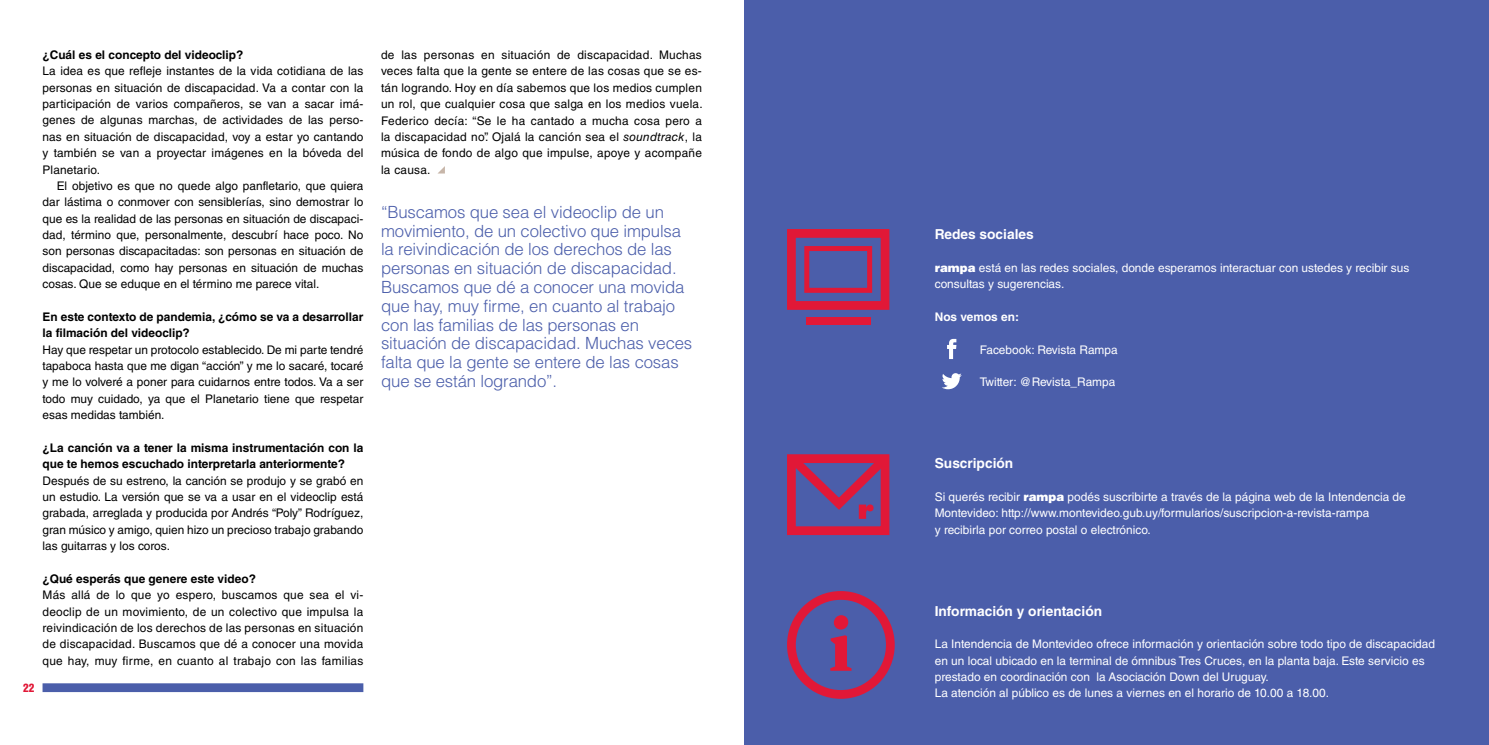
<style>
.page{position:relative;width:1489px;height:745px;background:#fff}
.page>*{position:absolute;margin:0;border:0;box-sizing:border-box;transform-origin:0 0}
.t1{font:300 16.75px/18.8px "Helvetica LT Std";letter-spacing:-.01em;color:#4b5eaa}
.t2{font:700 13.75px "Helvetica LT Std";color:#fff}
.t3{font:11.88px/16.4px "Helvetica LT Std";color:#000;text-align:justify}
.t4{font:11.88px/16.4px "Helvetica LT Std";color:#fff}
.t5{font:700 11.88px/16.4px "Helvetica LT Std";color:#000}
.t6{font:700 11.88px "Helvetica LT Std";color:#fff}
.t7{font:900 condensed 11.25px "Helvetica LT Std";color:#e11837}
.s1{font-style:italic}
.s2{font-weight:900}
</style>
<div class="page">
<div style="left:744px;top:0;width:744px;height:744px;background:#4b5eaa"></div>
<div style="left:787px;top:590px;width:107px;height:108px;border:9px solid #e11837;border-radius:50%"></div>
<svg style="left:830px;top:615px;width:21px;height:55px"></svg>
<div style="left:787px;top:229px;width:102px;height:80px;border:9px solid #e11837"></div>
<div style="left:804px;top:246px;width:68px;height:46px;border:5px solid #e11837"></div>
<div style="left:806px;top:316px;width:64px;height:8px;background:#e11837"></div>
<div style="left:787px;top:454px;width:102px;height:80px;border:9px solid #e11837"></div>
<svg style="left:787px;top:454px;width:103px;height:64px"></svg>
<svg style="left:942px;top:373px;width:19px;height:16px"></svg>
<svg style="left:947px;top:338px;width:9px;height:21px"></svg>
<svg style="left:438px;top:166px;width:7px;height:7px"></svg>
<div style="left:43px;top:682px;width:320px;height:9px;background:#4b5eaa"></div>
<p class="t7" style="left:23px;top:679px;width:13px">22</p>
<p class="t5" style="left:43px;top:46px;width:202px">¿Cuál es el concepto del videoclip?</p>
<p class="t3" style="left:43px;top:63px;width:322px">La idea es que refleje instantes de la vida cotidiana de las personas en situación de discapacidad. Va a contar con la participación de varios compañeros, se van a sacar imá&shy;genes de algunas marchas, de actividades de las perso&shy;nas en situación de discapacidad, voy a estar yo cantando y también se van a proyectar imágenes en la bóveda del Planetario.</p>
<p class="t3" style="left:43px;top:177px;width:322px;text-indent:14px">El objetivo es que no quede algo panfletario, que quiera dar lástima o conmover con sensiblerías, sino demostrar lo que es la realidad de las personas en situación de discapaci&shy;dad, término que, personalmente, descubrí hace poco. No son personas discapacitadas: son personas en situación de discapacidad, como hay personas en situación de muchas cosas. Que se eduque en el término me parece vital.</p>
<p class="t5" style="left:43px;top:308px;width:322px">En este contexto de pandemia, ¿cómo se va a desarrollar la filmación del videoclip?</p>
<p class="t3" style="left:43px;top:341px;width:322px">Hay que respetar un protocolo establecido. De mi parte tendré tapaboca hasta que me digan “acción” y me lo sacaré, tocaré y me lo volveré a poner para cuidarnos entre todos. Va a ser todo muy cuidado, ya que el Planetario tiene que respetar esas medidas también.</p>
<p class="t5" style="left:43px;top:439px;width:322px">¿La canción va a tener la misma instrumentación con la que te hemos escuchado interpretarla anteriormente?</p>
<p class="t3" style="left:43px;top:472px;width:322px">Después de su estreno, la canción se produjo y se grabó en un estudio. La versión que se va a usar en el videoclip está grabada, arreglada y producida por Andrés “Poly” Rodríguez, gran músico y amigo, quien hizo un precioso trabajo grabando las guitarras y los coros.</p>
<p class="t5" style="left:43px;top:570px;width:215px">¿Qué esperás que genere este video?</p>
<p class="t3" style="left:43px;top:586px;width:322px">Más allá de lo que yo espero, buscamos que sea el vi&shy;deoclip de un movimiento, de un colectivo que impulsa la reivindicación de los derechos de las personas en situación de discapacidad. Buscamos que dé a conocer una movida que hay, muy firme, en cuanto al trabajo con las familias</p>
<p class="t3" style="left:381px;top:47px;width:323px">de las personas en situación de discapacidad. Muchas veces falta que la gente se entere de las cosas que se es&shy;tán logrando. Hoy en día sabemos que los medios cumplen un rol, que cualquier cosa que salga en los medios vuela.<br>Federico decía: “Se le ha cantado a mucha cosa pero a la discapacidad no”. Ojalá la canción sea el <span class="s1">soundtrack</span>, la música de fondo de algo que impulse, apoye y acompañe la causa.</p>
<p class="t1" style="left:381px;top:202px;width:313px">“Buscamos que sea el videoclip de un movimiento, de un colectivo que impulsa la reivindicación de los derechos de las personas en situación de discapacidad.<br>Buscamos que dé a conocer una movida que hay, muy firme, en cuanto al trabajo con las familias de las personas en situación de discapacidad. Muchas veces falta que la gente se entere de las cosas que se están logrando”.</p>
<p class="t2" style="left:934px;top:225px;width:101px">Redes sociales</p>
<p class="t4" style="left:934px;top:259px;width:476px"><span class="s2">rampa</span> está en las redes sociales, donde esperamos interactuar con ustedes y recibir sus consultas y sugerencias.</p>
<p class="t6" style="left:934px;top:309px;width:86px">Nos vemos en:</p>
<p class="t4" style="left:979px;top:341px;width:139px">Facebook: Revista Rampa</p>
<p class="t4" style="left:979px;top:374px;width:137px">Twitter: @Revista_Rampa</p>
<p class="t2" style="left:934px;top:454px;width:80px">Suscripción</p>
<p class="t4" style="left:934px;top:488px;width:472px">Si querés recibir <span class="s2">rampa</span> podés suscribirte a través de la página web de la Intendencia de<br>Montevideo: http://www.montevideo.gub.uy/formularios/suscripcion-a-revista-rampa<br>y recibirla por correo postal o electrónico.</p>
<p class="t2" style="left:934px;top:602px;width:169px">Información y orientación</p>
<p class="t4" style="left:934px;top:635px;width:502px">La Intendencia de Montevideo ofrece información y orientación sobre todo tipo de discapacidad en un local ubicado en la terminal de ómnibus Tres Cruces, en la planta baja. Este servicio es prestado en coordinación con la Asociación Down del Uruguay.<br>La atención al público es de lunes a viernes en el horario de 10.00 a 18.00.</p>
</div>
